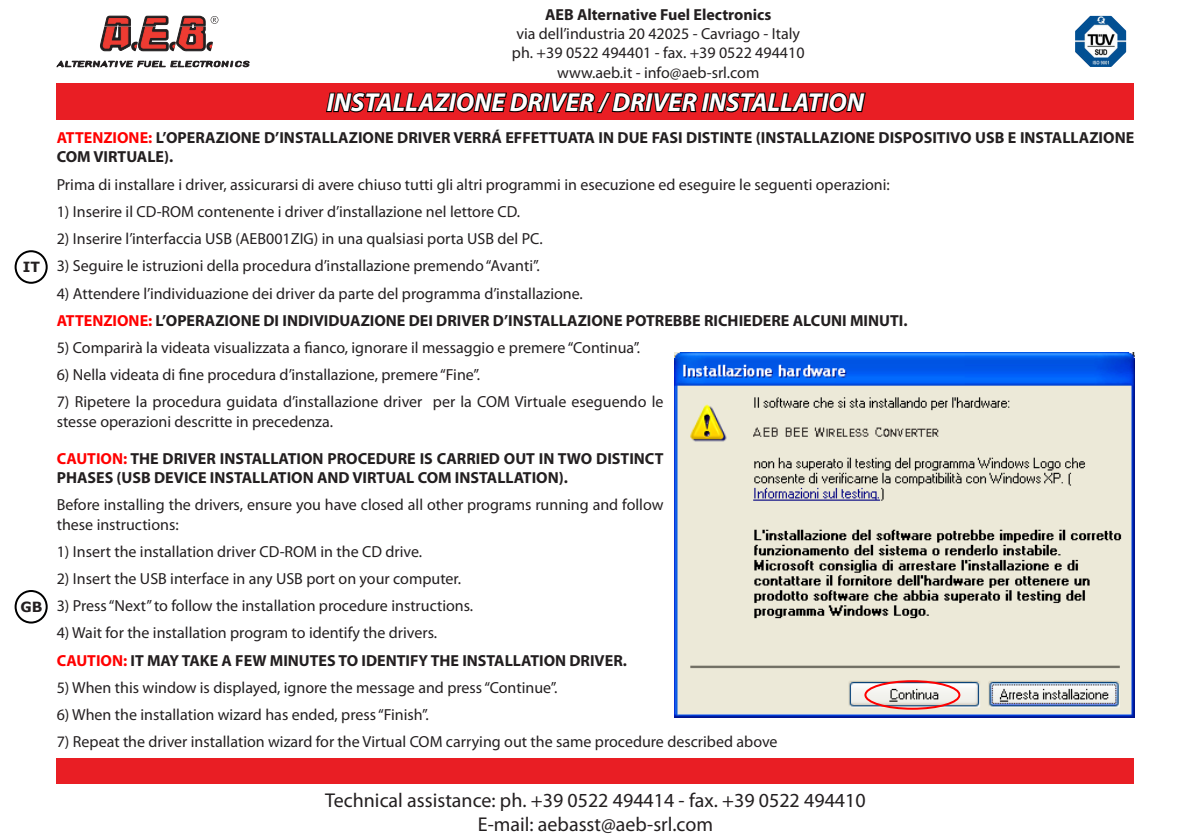
<style>
.page{position:relative;width:1191px;height:840px;background:#fff}
.page>*{position:absolute;margin:0;border:0;box-sizing:border-box;transform-origin:0 0}
.t1{font:italic 700 26px "Myriad Pro";color:#fff}
.t2{font:20px "Myriad Pro";color:#231f20}
.t3{font:16px/19.2px "Myriad Pro";color:#231f20}
.t4{font:700 16px/19.2px "Myriad Pro";color:#231f20}
.t5{font:700 14px "Verdana";color:#231f20}
.s1{color:#f00}
</style>
<div class="page">
<div style="left:57px;top:757px;width:1077px;height:25px;background:#e91e24"></div>
<div style="left:57px;top:83px;width:1077px;height:37px;background:#e91e24"></div>
<svg style="left:57px;top:16px;width:192px;height:51px"></svg>
<img style="left:1075px;top:16px;width:51px;height:51px">
<svg style="left:326px;top:92px;width:540px;height:22px"></svg>
<img style="left:675px;top:352px;width:459px;height:365px">
<div style="left:864px;top:679px;width:96px;height:30px;border:2px solid #f00;border-radius:50%"></div>
<div style="left:15px;top:250px;width:33px;height:33px;border:2px solid #000;border-radius:50%"></div>
<div style="left:15px;top:589px;width:33px;height:34px;border:2px solid #000;border-radius:50%"></div>
<p class="t5" style="left:23px;top:258px;width:19px">IT</p>
<p class="t5" style="left:20px;top:597px;width:24px">GB</p>
<p class="t4" style="left:545px;top:4px;width:228px">AEB Alternative Fuel Electronics</p>
<p class="t3" style="left:516px;top:24px;width:285px">via dell’industria 20 42025 - Cavriago - Italy</p>
<p class="t3" style="left:512px;top:43px;width:294px">ph. +39 0522 494401 - fax. +39 0522 494410</p>
<p class="t3" style="left:557px;top:62px;width:204px">www.aeb.it - info@aeb-srl.com</p>
<p class="t1" style="left:327px;top:85px;width:539px">INSTALLAZIONE DRIVER / DRIVER INSTALLATION</p>
<p class="t4" style="left:57px;top:127px;width:1079px"><span class="s1">ATTENZIONE:</span> L’OPERAZIONE D’INSTALLAZIONE DRIVER VERRÁ EFFETTUATA IN DUE FASI DISTINTE (INSTALLAZIONE DISPOSITIVO USB E INSTALLAZIONE<br>COM VIRTUALE).</p>
<p class="t3" style="left:57px;top:174px;width:834px">Prima di installare i driver, assicurarsi di avere chiuso tutti gli altri programmi in esecuzione ed eseguire le seguenti operazioni:</p>
<p class="t3" style="left:57px;top:201px;width:465px">1) Inserire il CD-ROM contenente i driver d’installazione nel lettore CD.</p>
<p class="t3" style="left:57px;top:229px;width:487px">2) Inserire l’interfaccia USB (AEB001ZIG) in una qualsiasi porta USB del PC.</p>
<p class="t3" style="left:57px;top:256px;width:484px">3) Seguire le istruzioni della procedura d’installazione premendo “Avanti”.</p>
<p class="t3" style="left:57px;top:283px;width:527px">4) Attendere l’individuazione dei driver da parte del programma d’installazione.</p>
<p class="t4" style="left:57px;top:310px;width:852px"><span class="s1">ATTENZIONE:</span> L’OPERAZIONE DI INDIVIDUAZIONE DEI DRIVER D’INSTALLAZIONE POTREBBE RICHIEDERE ALCUNI MINUTI.</p>
<p class="t3" style="left:57px;top:337px;width:585px">5) Comparirà la videata visualizzata a fianco, ignorare il messaggio e premere “Continua”.</p>
<p class="t3" style="left:57px;top:365px;width:425px">6) Nella videata di fine procedura d’installazione, premere “Fine”.</p>
<p class="t3" style="left:57px;top:392px;width:608px">7) Ripetere la procedura guidata d’installazione driver per la COM Virtuale eseguendo le stesse operazioni descritte in precedenza.</p>
<p class="t4" style="left:57px;top:448px;width:608px"><span class="s1">CAUTION:</span> THE DRIVER INSTALLATION PROCEDURE IS CARRIED OUT IN TWO DISTINCT<br>PHASES (USB DEVICE INSTALLATION AND VIRTUAL COM INSTALLATION).</p>
<p class="t3" style="left:57px;top:495px;width:608px">Before installing the drivers, ensure you have closed all other programs running and follow these instructions:</p>
<p class="t3" style="left:57px;top:541px;width:367px">1) Insert the installation driver CD-ROM in the CD drive.</p>
<p class="t3" style="left:57px;top:568px;width:406px">2) Insert the USB interface in any USB port on your computer.</p>
<p class="t3" style="left:57px;top:595px;width:418px">3) Press “Next” to follow the installation procedure instructions.</p>
<p class="t3" style="left:57px;top:623px;width:382px">4) Wait for the installation program to identify the drivers.</p>
<p class="t4" style="left:57px;top:649px;width:572px"><span class="s1">CAUTION:</span> IT MAY TAKE A FEW MINUTES TO IDENTIFY THE INSTALLATION DRIVER.</p>
<p class="t3" style="left:57px;top:677px;width:502px">5) When this window is displayed, ignore the message and press “Continue”.</p>
<p class="t3" style="left:57px;top:704px;width:373px">6) When the installation wizard has ended, press “Finish”.</p>
<p class="t3" style="left:57px;top:731px;width:722px">7) Repeat the driver installation wizard for the Virtual COM carrying out the same procedure described above</p>
<p class="t2" style="left:325px;top:787px;width:542px">Technical assistance: ph. +39 0522 494414 - fax. +39 0522 494410</p>
<p class="t2" style="left:478px;top:811px;width:237px">E-mail: aebasst@aeb-srl.com</p>
</div>
